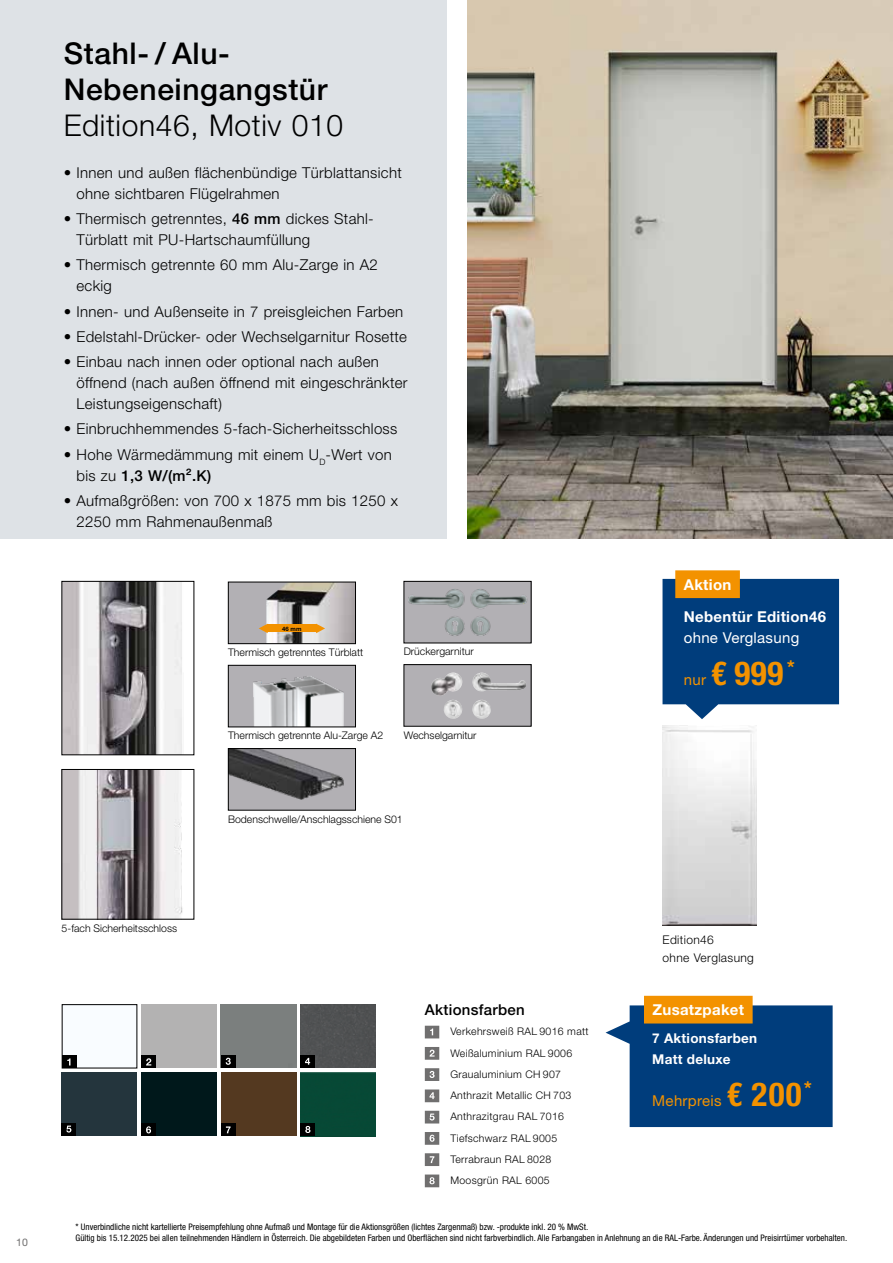
<style>
.page{position:relative;width:893px;height:1263px;background:#fff}
.page>*{position:absolute;margin:0;border:0;box-sizing:border-box;transform-origin:0 0}
.t1{font:700 condensed 33px "Hoermann Helvetica Neue";color:#f39200}
.t2{font:500 30px/36px "Hoermann Helvetica Neue";letter-spacing:.02em;color:#000}
.t3{font:300 30px "Hoermann Helvetica Neue";letter-spacing:.02em;color:#000}
.t4{font:300 15px/21px "Hoermann Helvetica Neue";letter-spacing:.02em;color:#000}
.t5{font:700 15px "Hoermann Helvetica Neue";letter-spacing:.02em;color:#fff}
.t6{font:15px "Hoermann Helvetica Neue Rm";letter-spacing:.02em;color:#fff}
.t7{font:15px "Hoermann Helvetica Neue Rm";letter-spacing:.02em;color:#f39200}
.t8{font:500 15px "Hoermann Helvetica Neue";letter-spacing:.02em;color:#000}
.t9{font:700 13.5px/21px "Hoermann Helvetica Neue";letter-spacing:.02em;color:#fff}
.t10{font:300 12px/18px "Hoermann Helvetica Neue";letter-spacing:.03em;color:#000}
.t11{font:300 10.5px/21.3px "Hoermann Helvetica Neue";letter-spacing:.02em;color:#000}
.t12{font:300 10.5px "Hoermann Helvetica Neue";color:#000}
.t13{font:10.5px "Hoermann Helvetica Neue Rm";color:#706f6f}
.t14{font:condensed 9px/10.8px "Hoermann Helvetica Neue";color:#000}
.t15{font:700 6px "Hoermann Helvetica Neue";color:#000}
.s1{font-weight:500}
.s2{font-family:"Hoermann Helvetica Neue Rm";font-weight:400;font-stretch:normal;font-size:15px}
.s3{font-family:"Hoermann Helvetica Neue";font-weight:700;font-stretch:condensed;font-size:33px}
</style>
<div class="page">
<img style="left:468px;top:0;width:425px;height:539px">
<div style="left:0;top:0;width:446px;height:539px;background:#dee2e6"></div>
<div style="left:221px;top:1004px;width:75px;height:64px;background:#7b7f7e"></div>
<div style="left:62px;top:1072px;width:75px;height:63px;background:#24353d"></div>
<div style="left:141px;top:1072px;width:75px;height:64px;background:#00181b"></div>
<div style="left:141px;top:1004px;width:75px;height:64px;background:#b3b2b2"></div>
<div style="left:221px;top:1072px;width:75px;height:64px;background:#543920"></div>
<div style="left:300px;top:1072px;width:76px;height:64px;background:#074935"></div>
<div style="left:300px;top:1004px;width:75px;height:64px;background:#505153"></div>
<div style="left:62px;top:1005px;width:75px;height:63px;background:#f9fcff"></div>
<div style="left:62px;top:1004px;width:75px;height:64px;border:1px solid #000"></div>
<svg style="left:62px;top:1055px;width:14px;height:13px"></svg>
<div style="left:141px;top:1055px;width:15px;height:13px;background:#000"></div>
<svg style="left:146px;top:1058px;width:5px;height:7px"></svg>
<div style="left:221px;top:1055px;width:14px;height:13px;background:#000"></div>
<svg style="left:226px;top:1058px;width:5px;height:7px"></svg>
<div style="left:300px;top:1055px;width:15px;height:13px;background:#000"></div>
<svg style="left:305px;top:1058px;width:5px;height:7px"></svg>
<div style="left:62px;top:1123px;width:14px;height:12px;background:#000"></div>
<svg style="left:66px;top:1125px;width:5px;height:7px"></svg>
<div style="left:141px;top:1123px;width:15px;height:13px;background:#000"></div>
<svg style="left:146px;top:1126px;width:5px;height:7px"></svg>
<div style="left:221px;top:1123px;width:14px;height:13px;background:#000"></div>
<svg style="left:226px;top:1126px;width:5px;height:7px"></svg>
<svg style="left:425px;top:1026px;width:14px;height:12px"></svg>
<svg style="left:425px;top:1047px;width:14px;height:13px"></svg>
<svg style="left:425px;top:1068px;width:14px;height:13px"></svg>
<svg style="left:425px;top:1089px;width:14px;height:13px"></svg>
<svg style="left:425px;top:1111px;width:14px;height:12px"></svg>
<svg style="left:425px;top:1132px;width:14px;height:13px"></svg>
<svg style="left:425px;top:1153px;width:14px;height:13px"></svg>
<svg style="left:425px;top:1174px;width:14px;height:13px"></svg>
<img style="left:662px;top:725px;width:95px;height:200px">
<svg style="left:662px;top:570px;width:177px;height:149px;background:#325d85"></svg>
<div style="left:301px;top:1123px;width:14px;height:13px;background:#000"></div>
<svg style="left:305px;top:1126px;width:5px;height:7px"></svg>
<svg style="left:606px;top:996px;width:227px;height:131px;background:#385e80"></svg>
<div style="left:228px;top:665px;width:127px;height:62px;background:#b2b0b4"></div>
<img style="left:253px;top:676px;width:91px;height:49px">
<div style="left:228px;top:665px;width:128px;height:62px;border:1px solid #000"></div>
<div style="left:228px;top:582px;width:127px;height:62px;background:#b2b0b4"></div>
<img style="left:266px;top:584px;width:88px;height:58px">
<div style="left:228px;top:582px;width:128px;height:62px;border:1px solid #000"></div>
<svg style="left:259px;top:624px;width:9px;height:9px"></svg>
<div style="left:267px;top:625px;width:49px;height:7px;background:#f39200"></div>
<svg style="left:316px;top:624px;width:9px;height:9px"></svg>
<div style="left:404px;top:581px;width:127px;height:62px;background:#b2b0b4"></div>
<img style="left:408px;top:589px;width:120px;height:47px">
<div style="left:404px;top:581px;width:127px;height:62px;border:1px solid #000"></div>
<svg style="left:406px;top:666px;width:123px;height:58px;background:#b4b2b5"></svg>
<svg style="left:440px;top:673px;width:12px;height:6px"></svg>
<div style="left:404px;top:664px;width:127px;height:62px;border:1px solid #000"></div>
<div style="left:228px;top:748px;width:127px;height:62px;background:#b2b0b4"></div>
<img style="left:230px;top:750px;width:114px;height:50px">
<div style="left:228px;top:748px;width:128px;height:62px;border:1px solid #000"></div>
<img style="left:64px;top:771px;width:119px;height:146px">
<div style="left:62px;top:769px;width:132px;height:150px;border:1px solid #000"></div>
<img style="left:64px;top:583px;width:118px;height:170px">
<div style="left:62px;top:581px;width:132px;height:174px;border:1px solid #000"></div>
<h2 class="t2" style="left:64px;top:33px;width:265px">Stahl- / Alu-<br>Nebeneingangstür</h2>
<h2 class="t3" style="left:64px;top:104px;width:281px">Edition46, Motiv 010</h2>
<p class="t4" style="left:77px;top:161px;width:327px;text-indent:-13px">• Innen und außen flächenbündige Türblattansicht ohne sichtbaren Flügelrahmen</p>
<p class="t4" style="left:77px;top:207px;width:299px;text-indent:-13px">• Thermisch getrenntes, <span class="s1">46 mm</span> dickes Stahl-<br>Türblatt mit PU-Hartschaumfüllung</p>
<p class="t4" style="left:77px;top:254px;width:303px;text-indent:-13px">• Thermisch getrennte 60 mm Alu-Zarge in A2 eckig</p>
<p class="t4" style="left:64px;top:300px;width:341px">• Innen- und Außenseite in 7 preisgleichen Farben</p>
<p class="t4" style="left:64px;top:325px;width:345px">• Edelstahl-Drücker- oder Wechselgarnitur Rosette</p>
<p class="t4" style="left:77px;top:350px;width:332px;text-indent:-13px">• Einbau nach innen oder optional nach außen öffnend (nach außen öffnend mit eingeschränkter<br>Leistungseigenschaft)</p>
<p class="t4" style="left:64px;top:418px;width:335px">• Einbruchhemmendes 5-fach-Sicherheitsschloss</p>
<p class="t4" style="left:77px;top:443px;width:317px;text-indent:-13px">• Hohe Wärmedämmung mit einem U<sub>D</sub>-Wert von bis zu <span class="s1">1,3 W/(m².K)</span></p>
<p class="t4" style="left:77px;top:489px;width:323px;text-indent:-13px">• Aufmaßgrößen: von 700 x 1875 mm bis 1250 x<br>2250 mm Rahmenaußenmaß</p>
<p class="t15" style="left:282px;top:624px;width:21px">46 mm</p>
<p class="t12" style="left:228px;top:645px;width:137px">Thermisch getrenntes Türblatt</p>
<p class="t12" style="left:404px;top:644px;width:72px">Drückergarnitur</p>
<p class="t12" style="left:228px;top:728px;width:157px">Thermisch getrennte Alu-Zarge A2</p>
<p class="t12" style="left:404px;top:727px;width:74px">Wechselgarnitur</p>
<p class="t12" style="left:228px;top:811px;width:176px">Bodenschwelle/Anschlagsschiene S01</p>
<p class="t5" style="left:684px;top:573px;width:49px">Aktion</p>
<p class="t5" style="left:684px;top:605px;width:144px">Nebentür Edition46</p>
<p class="t6" style="left:684px;top:627px;width:117px">ohne Verglasung</p>
<h1 class="t1" style="left:684px;top:650px;width:112px"><span class="s2">nur</span> € 999 <sup>*</sup></h1>
<p class="t13" style="left:16px;top:1235px;width:13px">10</p>
<p class="t12" style="left:62px;top:920px;width:117px">5-fach Sicherheitsschloss</p>
<p class="t8" style="left:425px;top:999px;width:102px">Aktionsfarben</p>
<p class="t11" style="left:450px;top:1020px;width:140px">Verkehrsweiß RAL 9016 matt<br>Weißaluminium RAL 9006<br>Graualuminium CH 907<br>Anthrazit Metallic CH 703<br>Anthrazitgrau RAL 7016<br>Tiefschwarz RAL 9005<br>Terrabraun RAL 8028<br>Moosgrün RAL 6005</p>
<p class="t10" style="left:662px;top:930px;width:93px">Edition46<br>ohne Verglasung</p>
<p class="t5" style="left:652px;top:999px;width:93px">Zusatzpaket</p>
<p class="t9" style="left:652px;top:1026px;width:107px">7 Aktionsfarben<br>Matt deluxe</p>
<p class="t7" style="left:652px;top:1090px;width:161px">Mehrpreis <span class="s3">€ 200</span><sup>*</sup></p>
<p class="t14" style="left:76px;top:1221px;width:773px">* Unverbindliche nicht kartellierte Preisempfehlung ohne Aufmaß und Montage für die Aktionsgrößen (lichtes Zargenmaß) bzw. -produkte inkl. 20 % MwSt.<br>Gültig bis 15.12.2025 bei allen teilnehmenden Händlern in Österreich. Die abgebildeten Farben und Oberflächen sind nicht farbverbindlich. Alle Farbangaben in Anlehnung an die RAL-Farbe. Änderungen und Preisirrtümer vorbehalten.</p>
</div>
